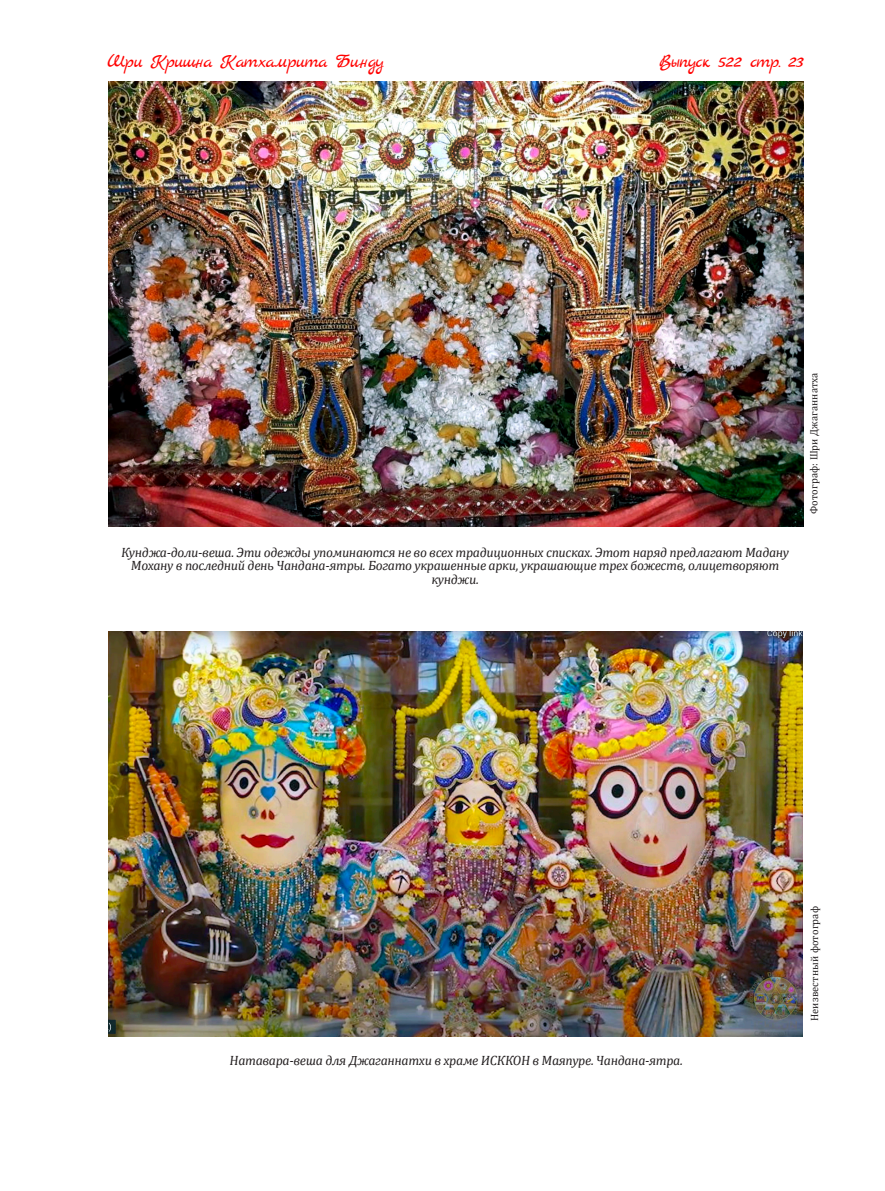
<style>
.page{position:relative;width:885px;height:1191px;background:#fff}
.page>*{position:absolute;margin:0;border:0;box-sizing:border-box;transform-origin:0 0}
.t1{font:19.5px "Marck Script";letter-spacing:-.05em;color:#ff0200}
.t2{font:italic 13.5px/13.5px "Cambria";letter-spacing:-.02em;color:#231f20;text-align:center}
.Artists_Credits{font:10.5px "Cambria";letter-spacing:.01em;color:#231f20}
</style>
<div class="page">
<img style="left:108px;top:632px;width:694px;height:404px">
<img style="left:108px;top:81px;width:695px;height:445px">
<h1 class="t1" style="left:108px;top:50px;width:280px">Шри Кришна Катхамрита Бинду</h1>
<h1 class="t1" style="left:659px;top:50px;width:148px">Выпуск 522 стр. 23</h1>
<p class="t2" style="left:121px;top:545px;width:669px">Кунджа-доли-веша. Эти одежды упоминаются не во всех традиционных списках. Этот наряд предлагают Мадану<br>Мохану в последний день Чандана-ятры. Богато украшенные арки, украшающие трех божеств, олицетворяют кунджи.</p>
<p class="Artists_Credits" style="left:807px;top:514px;width:143px;rotate:-90deg">Фотограф: Шри Джаганнатха</p>
<p class="t2" style="left:230px;top:1053px;width:456px">Натавара-веша для Джаганнатхи в храме ИСККОН в Маяпуре. Чандана-ятра.</p>
<p class="Artists_Credits" style="left:808px;top:1021px;width:116px;rotate:-90deg">Неизвестный фотограф</p>
</div>
